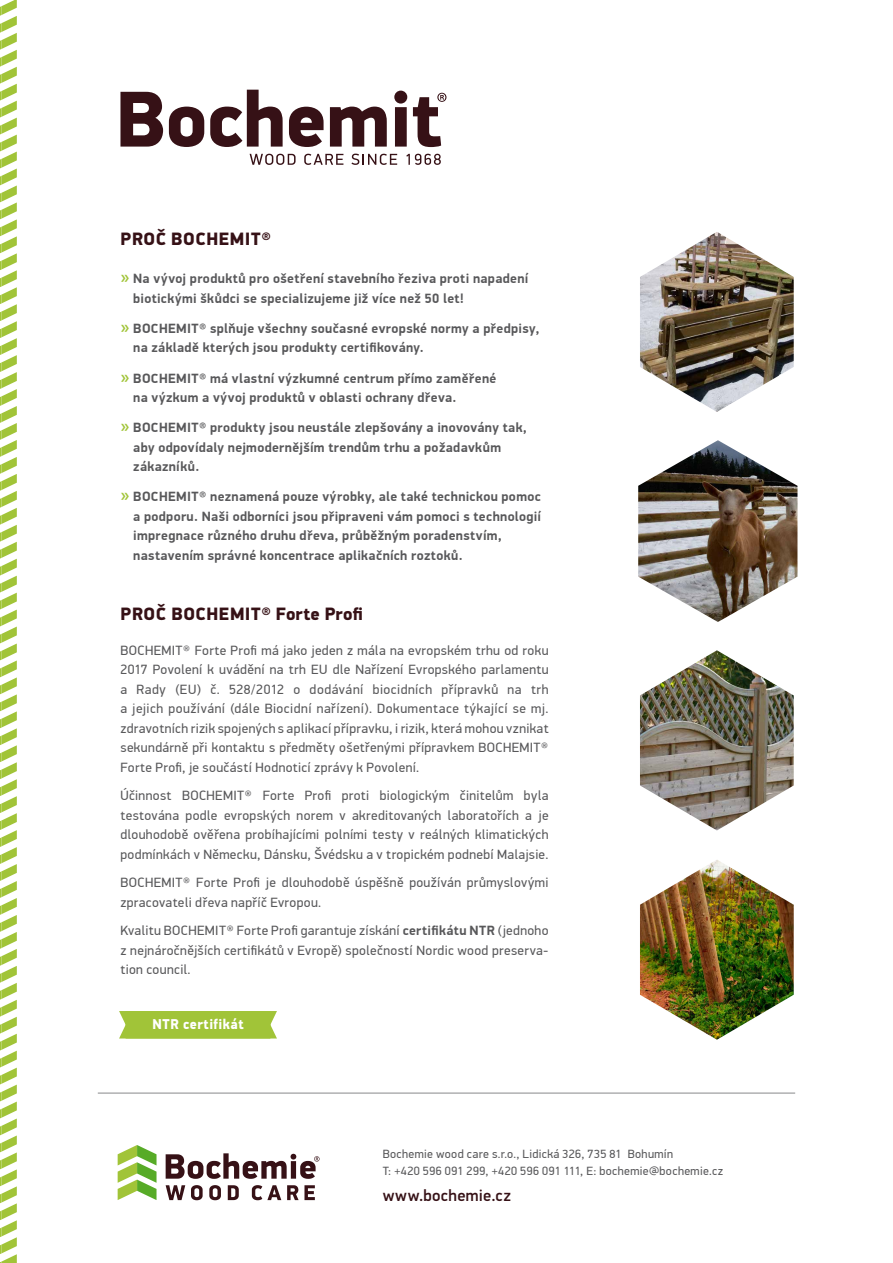
<style>
.page{position:relative;width:893px;height:1263px;background:#fff}
.page>*{position:absolute;margin:0;border:0;box-sizing:border-box;transform-origin:0 0}
.t1{font:900 18px "PF Din Display Pro";letter-spacing:.03em;color:#361116}
.t2{font:500 16.5px "PF Din Display Pro";letter-spacing:.02em;color:#361116}
.t3{font:900 14.4px "PF Din Display Pro";letter-spacing:.035em;color:#fff;scale:.95 1}
.t4{font:13.5px/19.5px "PF Din Display Pro";letter-spacing:.025em;color:#58585a;text-align:justify}
.t5{font:700 13.5px/19.5px "PF Din Display Pro";letter-spacing:.025em;color:#58585a}
.t6{font:12px/16.5px "PF Din Display Pro";letter-spacing:.03em;color:#58585a}
.s1{font-weight:500;font-size:18px;color:#a1c438}
.s2{font-weight:700}
</style>
<div class="page">
<hr style="left:98px;top:1093px;width:697px;height:1px;background:#87888a">
<img style="left:640px;top:650px;width:154px;height:180px">
<img style="left:640px;top:860px;width:154px;height:180px">
<img style="left:640px;top:232px;width:154px;height:180px">
<img style="left:638px;top:440px;width:159px;height:182px">
<svg style="left:0;top:0;width:17px;height:1263px"></svg>
<svg style="left:118px;top:1145px;width:39px;height:55px"></svg>
<svg style="left:166px;top:1185px;width:19px;height:15px"></svg>
<svg style="left:191px;top:1185px;width:12px;height:15px"></svg>
<svg style="left:209px;top:1185px;width:12px;height:15px"></svg>
<svg style="left:228px;top:1185px;width:11px;height:15px"></svg>
<svg style="left:252px;top:1185px;width:29px;height:15px"></svg>
<svg style="left:287px;top:1185px;width:28px;height:15px"></svg>
<svg style="left:166px;top:1153px;width:153px;height:26px"></svg>
<div style="left:119px;top:1011px;width:158px;height:27px;background:#a1c438"></div>
<svg style="left:120px;top:90px;width:326px;height:57px"></svg>
<svg style="left:250px;top:154px;width:46px;height:11px"></svg>
<svg style="left:304px;top:154px;width:39px;height:11px"></svg>
<svg style="left:351px;top:154px;width:46px;height:11px"></svg>
<svg style="left:406px;top:154px;width:35px;height:11px"></svg>
<h1 class="t1" style="left:121px;top:228px;width:152px">PROČ BOCHEMIT®</h1>
<p class="t5" style="left:133px;top:269px;width:397px;text-indent:-13px"><span class="s1">̃</span> Na vývoj produktů pro ošetření stavebního řeziva proti napadení biotickými škůdci se specializujeme již více než 50 let!</p>
<p class="t5" style="left:133px;top:319px;width:408px;text-indent:-13px"><span class="s1">̃</span> BOCHEMIT® splňuje všechny současné evropské normy a předpisy, na základě kterých jsou produkty certifikovány.</p>
<p class="t5" style="left:133px;top:369px;width:365px;text-indent:-13px"><span class="s1">̃</span> BOCHEMIT® má vlastní výzkumné centrum přímo zaměřené na výzkum a vývoj produktů v oblasti ochrany dřeva.</p>
<p class="t5" style="left:133px;top:418px;width:395px;text-indent:-13px"><span class="s1">̃</span> BOCHEMIT® produkty jsou neustále zlepšovány a inovovány tak, aby odpovídaly nejmodernějším trendům trhu a požadavkům zákazníků.</p>
<p class="t5" style="left:133px;top:487px;width:409px;text-indent:-13px"><span class="s1">̃</span> BOCHEMIT® neznamená pouze výrobky, ale také technickou pomoc a podporu. Naši odborníci jsou připraveni vám pomoci s technologií impregnace různého druhu dřeva, průběžným poradenstvím, nastavením správné koncentrace aplikačních roztoků.</p>
<h1 class="t1" style="left:121px;top:603px;width:244px">PROČ BOCHEMIT® Forte Profi</h1>
<p class="t4" style="left:120px;top:640px;width:430px">BOCHEMIT® Forte Profi má jako jeden z mála na evropském trhu od roku 2017 Povolení k uvádění na trh EU dle Nařízení Evropského parlamentu a Rady (EU) č. 528/2012 o dodávání biocidních přípravků na trh a jejich používání (dále Biocidní nařízení). Dokumentace týkající se mj. zdravotních rizik spojených s aplikací přípravku, i rizik, která mohou vznikat sekundárně při kontaktu s předměty ošetřenými přípravkem BOCHEMIT® Forte Profi, je součástí Hodnoticí zprávy k Povolení.</p>
<p class="t4" style="left:120px;top:786px;width:430px">Účinnost BOCHEMIT® Forte Profi proti biologickým činitelům byla testována podle evropských norem v akreditovaných laboratořích a je dlouhodobě ověřena probíhajícími polními testy v reálných klimatických podmínkách v Německu, Dánsku, Švédsku a v tropickém podnebí Malajsie.</p>
<p class="t4" style="left:120px;top:873px;width:430px">BOCHEMIT® Forte Profi je dlouhodobě úspěšně používán průmyslovými zpracovateli dřeva napříč Evropou.</p>
<p class="t4" style="left:120px;top:921px;width:430px">Kvalitu BOCHEMIT® Forte Profi garantuje získání <span class="s2">certifikátu NTR</span> (jednoho z nejnáročnějších certifikátů v Evropě) společností Nordic wood preserva&shy;tion council.</p>
<p class="t3" style="left:152px;top:1016px;width:98px">NTR certifikát</p>
<p class="t6" style="left:383px;top:1146px;width:342px">Bochemie wood care s.r.o., Lidická 326, 735 81 Bohumín<br>T: +420 596 091 299, +420 596 091 111, E: bochemie@bochemie.cz</p>
<p class="t2" style="left:383px;top:1185px;width:130px">www.bochemie.cz</p>
</div>
